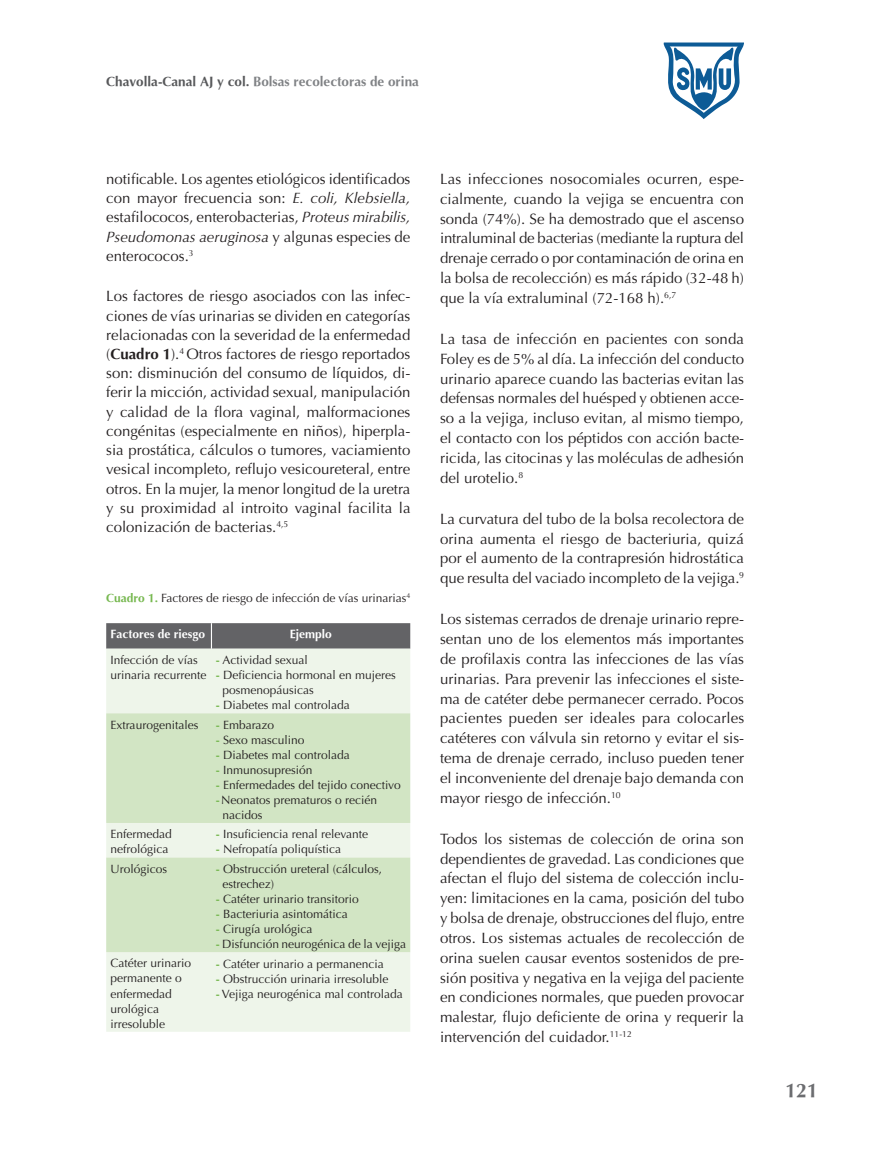
<style>
.page{position:relative;width:893px;height:1149px;background:#fff}
.page>*{position:absolute;margin:0;border:0;box-sizing:border-box;transform-origin:0 0}
.t1{font:700 19.5px "Optima";color:#6c6d70}
.Texto{font:15px/19.8px "Optima";color:#231f20;text-align:justify}
.t2{font:700 13.5px "Optima";color:#808285}
.Cuadro{font:12px/15px "Optima";color:#231f20}
.Cuadro-2{font:700 12px "Optima";color:#fff}
.s1{color:#57585a}
.s2{font-style:italic}
.s3{font-weight:700}
.s4{font-weight:700;color:#77b850}
</style>
<div class="page">
<div style="left:106px;top:648px;width:304px;height:383px;background:#eef5ea"></div>
<svg style="left:106px;top:713px;width:304px;height:238px;background:#d6e7c9"></svg>
<div style="left:106px;top:623px;width:304px;height:25px;background:#636366"></div>
<svg style="left:663px;top:42px;width:81px;height:77px"></svg>
<p class="t2" style="left:106px;top:74px;width:314px"><span class="s1">Chavolla-Canal AJ y col.</span> Bolsas recolectoras de orina</p>
<p class="Texto" style="left:106px;top:169px;width:306px;line-height:19.2px">notificable. Los agentes etiológicos identificados con mayor frecuencia son: <span class="s2">E. coli, Klebsiella, </span>estafilococos, enterobacterias, <span class="s2">Proteus mirabilis, Pseudomonas aeruginosa</span> y algunas especies de enterococos.<sup>3</sup></p>
<p class="Texto" style="left:106px;top:287px;width:306px;line-height:19.2px">Los factores de riesgo asociados con las infec&shy;ciones de vías urinarias se dividen en categorías relacionadas con la severidad de la enfermedad (<span class="s3">Cuadro 1</span>).<sup>4</sup> Otros factores de riesgo reportados son: disminución del consumo de líquidos, di&shy;ferir la micción, actividad sexual, manipulación y calidad de la flora vaginal, malformaciones congénitas (especialmente en niños), hiperpla&shy;sia prostática, cálculos o tumores, vaciamiento vesical incompleto, reflujo vesicoureteral, entre otros. En la mujer, la menor longitud de la uretra y su proximidad al introito vaginal facilita la colonización de bacterias.<sup>4,5</sup></p>
<p class="Cuadro" style="left:106px;top:590px;width:306px"><span class="s4">Cuadro 1.</span> Factores de riesgo de infección de vías urinarias<sup>4</sup></p>
<p class="Cuadro-2" style="left:110px;top:627px;width:96px">Factores de riesgo</p>
<p class="Cuadro-2" style="left:290px;top:627px;width:44px">Ejemplo</p>
<p class="Cuadro" style="left:110px;top:652px;width:98px">Infección de vías urinaria recurrente</p>
<p class="Cuadro" style="left:216px;top:652px;width:94px"><span class="s4">-</span> Actividad sexual</p>
<p class="Cuadro" style="left:216px;top:667px;width:182px"><span class="s4">-</span> Deficiencia hormonal en mujeres</p>
<p class="Cuadro" style="left:222px;top:682px;width:93px">posmenopáusicas</p>
<p class="Cuadro" style="left:216px;top:697px;width:136px"><span class="s4">-</span> Diabetes mal controlada</p>
<p class="Cuadro" style="left:110px;top:717px;width:89px">Extraurogenitales</p>
<p class="Cuadro" style="left:216px;top:717px;width:60px"><span class="s4">-</span> Embarazo</p>
<p class="Cuadro" style="left:216px;top:732px;width:90px"><span class="s4">-</span> Sexo masculino</p>
<p class="Cuadro" style="left:216px;top:747px;width:136px"><span class="s4">-</span> Diabetes mal controlada</p>
<p class="Cuadro" style="left:216px;top:762px;width:98px"><span class="s4">-</span> Inmunosupresión</p>
<p class="Cuadro" style="left:216px;top:777px;width:186px"><span class="s4">-</span> Enfermedades del tejido conectivo</p>
<p class="Cuadro" style="left:216px;top:792px;width:163px"><span class="s4">-</span>Neonatos prematuros o recién</p>
<p class="Cuadro" style="left:222px;top:807px;width:42px">nacidos</p>
<p class="Cuadro" style="left:110px;top:826px;width:63px">Enfermedad</p>
<p class="Cuadro" style="left:110px;top:841px;width:60px">nefrológica</p>
<p class="Cuadro" style="left:216px;top:826px;width:154px"><span class="s4">-</span> Insuficiencia renal relevante</p>
<p class="Cuadro" style="left:216px;top:841px;width:127px"><span class="s4">-</span> Nefropatía poliquística</p>
<p class="Cuadro" style="left:110px;top:861px;width:58px">Urológicos</p>
<p class="Cuadro" style="left:216px;top:861px;width:168px"><span class="s4">-</span> Obstrucción ureteral (cálculos,</p>
<p class="Cuadro" style="left:222px;top:876px;width:53px">estrechez)</p>
<p class="Cuadro" style="left:216px;top:891px;width:145px"><span class="s4">-</span> Catéter urinario transitorio</p>
<p class="Cuadro" style="left:216px;top:906px;width:134px"><span class="s4">-</span> Bacteriuria asintomática</p>
<p class="Cuadro" style="left:216px;top:921px;width:98px"><span class="s4">-</span> Cirugía urológica</p>
<p class="Cuadro" style="left:216px;top:936px;width:192px"><span class="s4">-</span> Disfunción neurogénica de la vejiga</p>
<p class="Cuadro" style="left:110px;top:955px;width:82px">Catéter urinario permanente o enfermedad</p>
<p class="Cuadro" style="left:110px;top:1000px;width:50px">urológica</p>
<p class="Cuadro" style="left:110px;top:1015px;width:56px">irresoluble</p>
<p class="Cuadro" style="left:216px;top:955px;width:170px"><span class="s4">-</span> Catéter urinario a permanencia</p>
<p class="Cuadro" style="left:216px;top:970px;width:174px"><span class="s4">-</span> Obstrucción urinaria irresoluble</p>
<p class="Cuadro" style="left:216px;top:985px;width:188px"><span class="s4">-</span> Vejiga neurogénica mal controlada</p>
<p class="Texto" style="left:440px;top:169px;width:306px">Las infecciones nosocomiales ocurren, espe&shy;cialmente, cuando la vejiga se encuentra con sonda (74%). Se ha demostrado que el ascenso intraluminal de bacterias (mediante la ruptura del drenaje cerrado o por contaminación de orina en la bolsa de recolección) es más rápido (32-48 h) que la vía extraluminal (72-168 h).<sup>6,7</sup></p>
<p class="Texto" style="left:440px;top:329px;width:306px">La tasa de infección en pacientes con sonda Foley es de 5% al día. La infección del conducto urinario aparece cuando las bacterias evitan las defensas normales del huésped y obtienen acce&shy;so a la vejiga, incluso evitan, al mismo tiempo, el contacto con los péptidos con acción bacte&shy;ricida, las citocinas y las moléculas de adhesión del urotelio.<sup>8</sup></p>
<p class="Texto" style="left:440px;top:509px;width:306px">La curvatura del tubo de la bolsa recolectora de orina aumenta el riesgo de bacteriuria, quizá por el aumento de la contrapresión hidrostática que resulta del vaciado incompleto de la vejiga.<sup>9</sup></p>
<p class="Texto" style="left:440px;top:609px;width:306px">Los sistemas cerrados de drenaje urinario repre&shy;sentan uno de los elementos más importantes de profilaxis contra las infecciones de las vías urinarias. Para prevenir las infecciones el siste&shy;ma de catéter debe permanecer cerrado. Pocos pacientes pueden ser ideales para colocarles catéteres con válvula sin retorno y evitar el sis&shy;tema de drenaje cerrado, incluso pueden tener el inconveniente del drenaje bajo demanda con mayor riesgo de infección.<sup>10</sup></p>
<p class="Texto" style="left:440px;top:828px;width:306px">Todos los sistemas de colección de orina son dependientes de gravedad. Las condiciones que afectan el flujo del sistema de colección inclu&shy;yen: limitaciones en la cama, posición del tubo y bolsa de drenaje, obstrucciones del flujo, entre otros. Los sistemas actuales de recolección de orina suelen causar eventos sostenidos de pre&shy;sión positiva y negativa en la vejiga del paciente en condiciones normales, que pueden provocar malestar, flujo deficiente de orina y requerir la intervención del cuidador.<sup>11-12</sup></p>
<h1 class="t1" style="left:785px;top:1079px;width:34px">121</h1>
</div>
